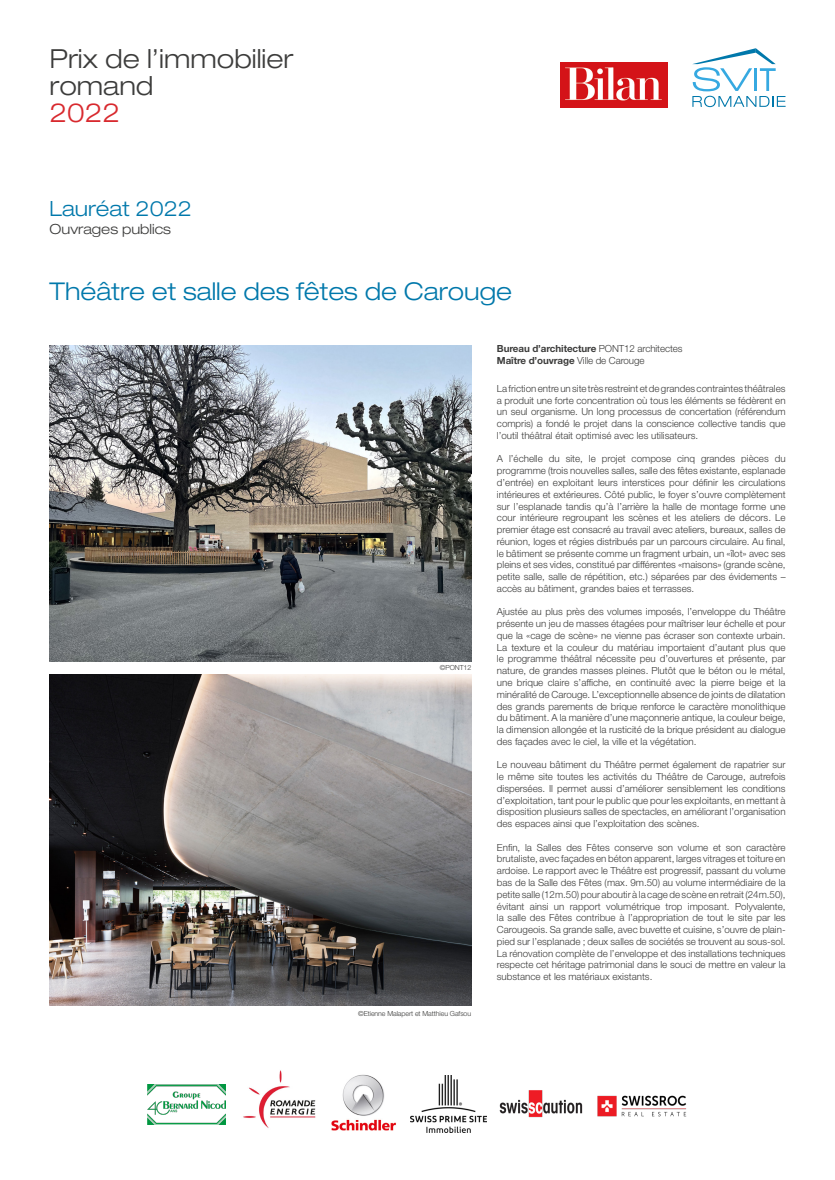
<style>
.page{position:relative;width:835px;height:1180px;background:#fff}
.page>*{position:absolute;margin:0;border:0;box-sizing:border-box;transform-origin:0 0}
.t1{font:300 expanded 26.32px/26.3px "Helvetica Neue LT Std";color:#3c3c3b}
.t2{font:300 expanded 26.32px "Helvetica Neue LT Std";color:#d8292e}
.t3{font:300 expanded 24.5px "Helvetica Neue LT Std";color:#0078ab}
.t4{font:300 expanded 21px "Helvetica Neue LT Std";color:#0078ab}
.t5{font:300 expanded 14px "Helvetica Neue LT Std";color:#3c3c3b}
.t6{font:300 9.8px/11.8px "Helvetica Neue LT Std";color:#3c3c3b;text-align:justify}
.t7{font:700 9.8px/11.8px "Helvetica Neue LT Std";letter-spacing:-.01em;color:#3c3c3b}
.t8{font:300 7px "Helvetica Neue LT Std";letter-spacing:-.01em;color:#3c3c3b}
.s1{font-weight:300}
</style>
<div class="page">
<img style="left:50px;top:675px;width:421px;height:331px">
<svg style="left:692px;top:48px;width:93px;height:59px"></svg>
<img style="left:560px;top:63px;width:107px;height:44px">
<img style="left:50px;top:345px;width:421px;height:316px">
<img style="left:331px;top:1074px;width:65px;height:56px">
<img style="left:147px;top:1084px;width:78px;height:40px">
<img style="left:410px;top:1075px;width:76px;height:58px">
<img style="left:597px;top:1095px;width:90px;height:22px">
<img style="left:499px;top:1090px;width:84px;height:28px">
<img style="left:243px;top:1070px;width:73px;height:58px">
<h1 class="t1" style="left:50px;top:46px;width:245px">Prix de l’immobilier romand</h1>
<h1 class="t2" style="left:50px;top:97px;width:72px">2022</h1>
<h3 class="t4" style="left:50px;top:196px;width:144px">Lauréat 2022</h3>
<h3 class="t5" style="left:50px;top:220px;width:123px">Ouvrages publics</h3>
<h2 class="t3" style="left:50px;top:276px;width:463px">Théâtre et salle des fêtes de Carouge</h2>
<p class="t8" style="left:440px;top:663px;width:33px">©PONT12</p>
<p class="t8" style="left:358px;top:1009px;width:114px">©Etienne Malapert et Matthieu Gafsou</p>
<p class="t7" style="left:497px;top:343px;width:187px">Bureau d’architecture <span class="s1">PONT12 architectes<br></span>Maître d’ouvrage <span class="s1">Ville de Carouge</span></p>
<p class="t6" style="left:497px;top:382px;width:290px">La friction entre un site très restreint et de grandes contraintes théâtrales a produit une forte concentration où tous les éléments se fédèrent en un seul organisme. Un long processus de concertation (référendum compris) a fondé le projet dans la conscience collective tandis que l’outil théâtral était optimisé avec les utilisateurs.</p>
<p class="t6" style="left:497px;top:453px;width:290px">A l’échelle du site, le projet compose cinq grandes pièces du programme (trois nouvelles salles, salle des fêtes existante, esplanade d’entrée) en exploitant leurs interstices pour définir les circulations intérieures et extérieures. Côté public, le foyer s’ouvre complètement sur l’esplanade tandis qu’à l’arrière la halle de montage forme une cour intérieure regroupant les scènes et les ateliers de décors. Le premier étage est consacré au travail avec ateliers, bureaux, salles de réunion, loges et régies distribués par un parcours circulaire. Au final, le bâtiment se présente comme un fragment urbain, un «îlot» avec ses pleins et ses vides, constitué par différentes «maisons» (grande scène, petite salle, salle de répétition, etc.) séparées par des évidements – accès au bâtiment, grandes baies et terrasses.</p>
<p class="t6" style="left:497px;top:606px;width:290px">Ajustée au plus près des volumes imposés, l’enveloppe du Théâtre présente un jeu de masses étagées pour maîtriser leur échelle et pour que la «cage de scène» ne vienne pas écraser son contexte urbain.<br>La texture et la couleur du matériau importaient d’autant plus que le programme théâtral nécessite peu d’ouvertures et présente, par nature, de grandes masses pleines. Plutôt que le béton ou le métal, une brique claire s’affiche, en continuité avec la pierre beige et la minéralité de Carouge. L’exceptionnelle absence de joints de dilatation des grands parements de brique renforce le caractère monolithique du bâtiment. A la manière d’une maçonnerie antique, la couleur beige, la dimension allongée et la rusticité de la brique président au dialogue des façades avec le ciel, la ville et la végétation.</p>
<p class="t6" style="left:497px;top:759px;width:290px">Le nouveau bâtiment du Théâtre permet également de rapatrier sur le même site toutes les activités du Théâtre de Carouge, autrefois dispersées. Il permet aussi d’améliorer sensiblement les conditions d’exploitation, tant pour le public que pour les exploitants, en mettant à disposition plusieurs salles de spectacles, en améliorant l’organisation des espaces ainsi que l’exploitation des scènes.</p>
<p class="t6" style="left:497px;top:841px;width:290px">Enfin, la Salles des Fêtes conserve son volume et son caractère brutaliste, avec façades en béton apparent, larges vitrages et toiture en ardoise. Le rapport avec le Théâtre est progressif, passant du volume bas de la Salle des Fêtes (max. 9m.50) au volume intermédiaire de la petite salle (12m.50) pour aboutir à la cage de scène en retrait (24m.50), évitant ainsi un rapport volumétrique trop imposant. Polyvalente, la salle des Fêtes contribue à l’appropriation de tout le site par les Carougeois. Sa grande salle, avec buvette et cuisine, s’ouvre de plain&shy;pied sur l’esplanade ; deux salles de sociétés se trouvent au sous-sol.<br>La rénovation complète de l’enveloppe et des installations techniques respecte cet héritage patrimonial dans le souci de mettre en valeur la substance et les matériaux existants.</p>
</div>
